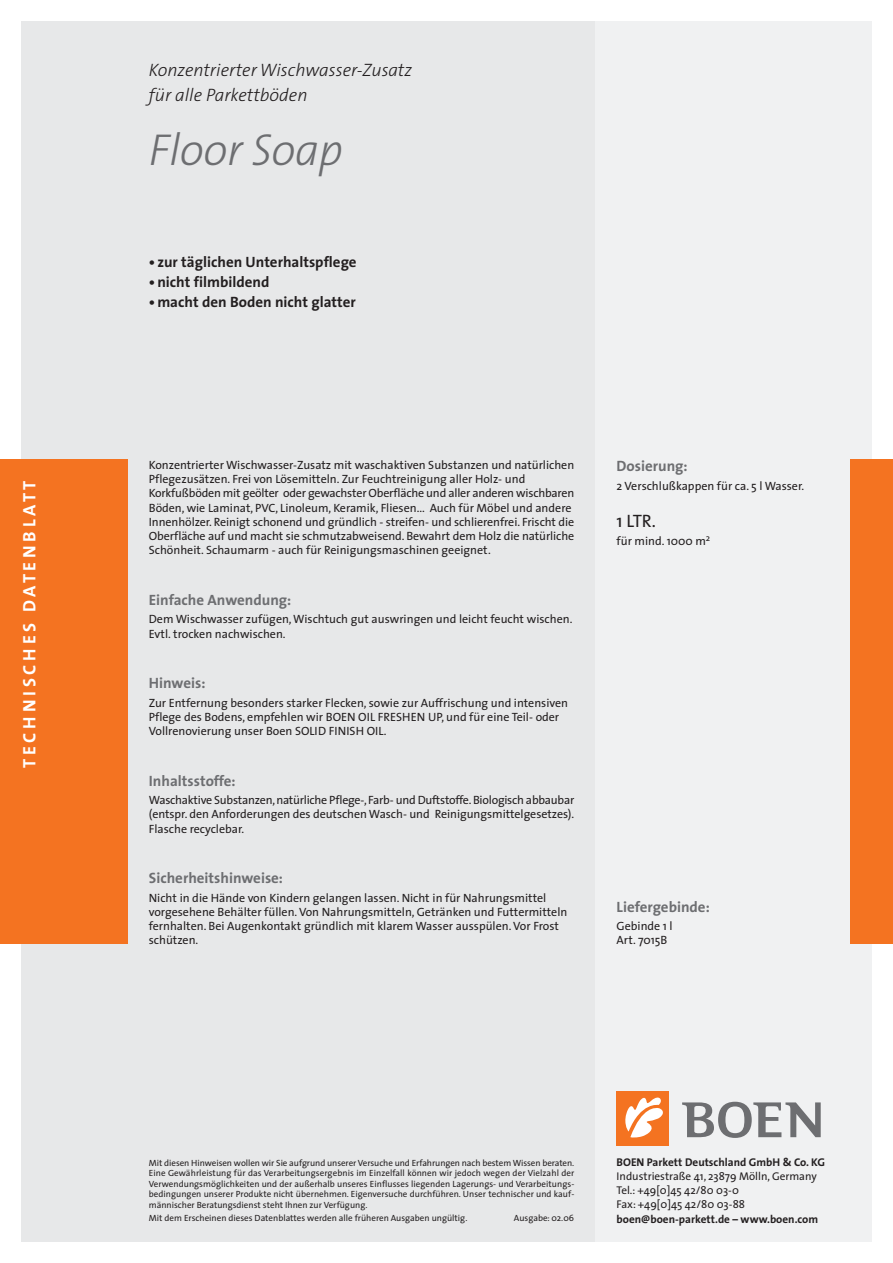
<style>
.page{position:relative;width:893px;height:1263px;background:#fff}
.page>*{position:absolute;margin:0;border:0;box-sizing:border-box;transform-origin:0 0}
.t1{font:italic 300 45px "The Sans";letter-spacing:-.01em;color:#6d6e71}
.t2{font:italic 300 18px/25.2px "The Sans";color:#231f20}
.t3{font:700 18px "The Sans";letter-spacing:.2em;color:#fff}
.t4{font:18px "The Sans";color:#231f20}
.t5{font:700 15px "The Sans";color:#6d6e71}
.t6{font:700 15px "The Sans";color:#231f20}
.t7{font:12px/14.2px "The Sans";color:#231f20}
.t8{font:11.25px/14.2px "The Sans";color:#231f20}
.t9{font:700 11.25px "The Sans";color:#231f20}
.t10{font:9px/10.5px "The Sans";color:#231f20;text-align:justify}
</style>
<div class="page">
<div style="left:21px;top:21px;width:851px;height:1221px;background:#e7e8e9"></div>
<div style="left:595px;top:21px;width:277px;height:1221px;background:#f0f1f2"></div>
<div style="left:0;top:459px;width:128px;height:485px;background:#f47321"></div>
<div style="left:850px;top:459px;width:43px;height:485px;background:#f47321"></div>
<svg style="left:682px;top:1102px;width:139px;height:36px"></svg>
<div style="left:617px;top:1091px;width:52px;height:55px;background:#f47321"></div>
<svg style="left:625px;top:1097px;width:38px;height:41px"></svg>
<h2 class="t3" style="left:22px;top:768px;width:289px;rotate:-90deg">TECHNISCHES DATENBLATT</h2>
<h2 class="t2" style="left:149px;top:59px;width:265px">Konzentrierter Wischwasser-Zusatz für alle Parkettböden</h2>
<h1 class="t1" style="left:149px;top:131px;width:195px">Floor Soap</h1>
<p class="t6" style="left:149px;top:256px;width:209px">• zur täglichen Unterhaltspflege</p>
<p class="t6" style="left:149px;top:276px;width:122px">• nicht filmbildend</p>
<p class="t6" style="left:149px;top:296px;width:209px">• macht den Boden nicht glatter</p>
<p class="t7" style="left:149px;top:459px;width:427px">Konzentrierter Wischwasser-Zusatz mit waschaktiven Substanzen und natürlichen Pflegezusätzen. Frei von Lösemitteln. Zur Feuchtreinigung aller Holz- und Korkfußböden mit geölter oder gewachster Oberfläche und aller anderen wischbaren Böden, wie Laminat, PVC, Linoleum, Keramik, Fliesen... Auch für Möbel und andere Innenhölzer. Reinigt schonend und gründlich - streifen- und schlierenfrei. Frischt die Oberfläche auf und macht sie schmutzabweisend. Bewahrt dem Holz die natürliche Schönheit. Schaumarm - auch für Reinigungsmaschinen geeignet.</p>
<p class="t5" style="left:149px;top:594px;width:144px">Einfache Anwendung:</p>
<p class="t7" style="left:149px;top:613px;width:425px">Dem Wischwasser zufügen, Wischtuch gut auswringen und leicht feucht wischen.<br>Evtl. trocken nachwischen.</p>
<p class="t5" style="left:149px;top:677px;width:58px">Hinweis:</p>
<p class="t7" style="left:149px;top:696px;width:421px">Zur Entfernung besonders starker Flecken, sowie zur Auffrischung und intensiven<br>Pflege des Bodens, empfehlen wir BOEN OIL FRESHEN UP, und für eine Teil- oder<br>Vollrenovierung unser Boen SOLID FINISH OIL.</p>
<p class="t5" style="left:149px;top:774px;width:88px">Inhaltsstoffe:</p>
<p class="t7" style="left:149px;top:794px;width:427px;text-align:justify">Waschaktive Substanzen, natürliche Pflege-, Farb- und Duftstoffe. Biologisch abbaubar (entspr. den Anforderungen des deutschen Wasch- und Reinigungsmittelgesetzes).<br>Flasche recyclebar.</p>
<p class="t5" style="left:149px;top:872px;width:136px">Sicherheitshinweise:</p>
<p class="t7" style="left:149px;top:891px;width:420px">Nicht in die Hände von Kindern gelangen lassen. Nicht in für Nahrungsmittel vorgesehene Behälter füllen. Von Nahrungsmitteln, Getränken und Futtermitteln fernhalten. Bei Augenkontakt gründlich mit klarem Wasser ausspülen. Vor Frost schützen.</p>
<p class="t5" style="left:617px;top:460px;width:73px">Dosierung:</p>
<p class="t7" style="left:617px;top:480px;width:189px">2 Verschlußkappen für ca. 5 l Wasser.</p>
<h2 class="t4" style="left:617px;top:513px;width:41px">1 LTR.</h2>
<p class="t7" style="left:617px;top:535px;width:95px">für mind. 1000 m<sup>2</sup></p>
<p class="t5" style="left:617px;top:900px;width:95px">Liefergebinde:</p>
<p class="t7" style="left:617px;top:920px;width:58px">Gebinde 1 l<br>Art. 7015B</p>
<p class="t10" style="left:149px;top:1158px;width:427px">Mit diesen Hinweisen wollen wir Sie aufgrund unserer Versuche und Erfahrungen nach bestem Wissen beraten.<br>Eine Gewährleistung für das Verarbeitungsergebnis im Einzelfall können wir jedoch wegen der Vielzahl der Verwendungsmöglichkeiten und der außerhalb unseres Einflusses liegenden Lagerungs- und Verarbeitungs&shy;bedingungen unserer Produkte nicht übernehmen. Eigenversuche durchführen. Unser technischer und kauf&shy;männischer Beratungsdienst steht Ihnen zur Verfügung.</p>
<p class="t10" style="left:149px;top:1214px;width:320px">Mit dem Erscheinen dieses Datenblattes werden alle früheren Ausgaben ungültig.</p>
<p class="t10" style="left:514px;top:1214px;width:62px">Ausgabe: 02.06</p>
<p class="t9" style="left:617px;top:1157px;width:210px">BOEN Parkett Deutschland GmbH &amp; Co. KG</p>
<p class="t8" style="left:617px;top:1170px;width:202px">Industriestraße 41, 23879 Mölln, Germany<br>Tel.: +49[0]45 42/80 03-0<br>Fax: +49[0]45 42/80 03-88</p>
<p class="t9" style="left:617px;top:1214px;width:203px">boen@boen-parkett.de – www.boen.com</p>
</div>
